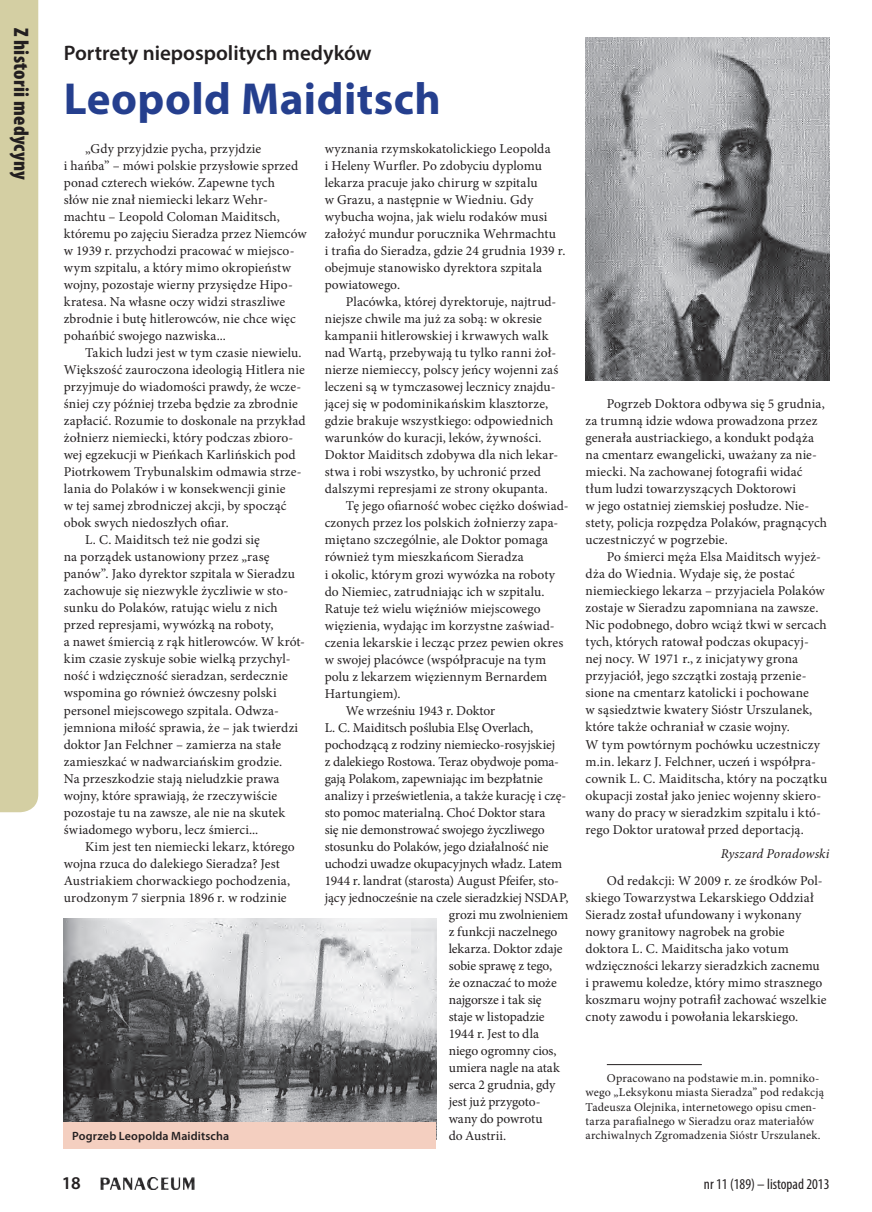
<style>
.page{position:relative;width:872px;height:1212px;background:#fff}
.page>*{position:absolute;margin:0;border:0;box-sizing:border-box;transform-origin:0 0}
.P_Tytuł_średni_30{font:700 45px "Myriad Pro";letter-spacing:.01em;color:#253f8e}
.P_Nadtytuł{font:600 21px "Myriad Pro";color:#231f20}
.t1{font:900 condensed 21px "Myriad Pro";letter-spacing:.015em;color:#231f20}
.t2{font:600 18px "Myriad Pro";color:#231f20}
.t3{font:condensed 15px "Myriad Pro";color:#231f20}
.P_Tekst{font:13.5px/17px "Minion Pro";letter-spacing:.005em;color:#231f20}
.P_Tekst-2{font:13.5px "Minion Pro";letter-spacing:-.015em;color:#231f20}
.P_Podpis_autora{font:italic 13.5px "Minion Pro";letter-spacing:.005em;color:#231f20}
.P_Tekst-3{font:12px/14.4px "Minion Pro";letter-spacing:.015em;color:#231f20}
.P_Zdjęcie_-_podpis{font:600 12px "Myriad Pro";letter-spacing:.01em;color:#231f20}
</style>
<div class="page">
<img style="left:100px;top:1177px;width:95px;height:12px">
<div style="left:0;top:0;width:38px;height:812px;background:#d4cfa3"></div>
<hr style="left:607px;top:1064px;width:95px;height:1px;background:#231f20">
<img style="left:585px;top:38px;width:244px;height:343px">
<img style="left:64px;top:918px;width:372px;height:204px">
<div style="left:64px;top:1122px;width:372px;height:26px;background:#f4cfc0"></div>
<h2 class="t1" style="left:34px;top:28px;width:154px;rotate:90deg">Z historii medycyny</h2>
<p class="P_Nadtytuł" style="left:64px;top:40px;width:309px">Portrety niepospolitych medyków</p>
<p class="P_Tytuł_średni_30" style="left:64px;top:70px;width:378px">Leopold Maiditsch</p>
<p class="P_Tekst" style="left:64px;top:140px;width:244px;text-indent:21px">„Gdy przyjdzie pycha, przyjdzie<br>i hańba” – mówi polskie przysłowie sprzed ponad czterech wieków. Zapewne tych<br>słów nie znał niemiecki lekarz Wehr&shy;machtu – Leopold Coloman Maiditsch, któremu po zajęciu Sieradza przez Niemców w 1939 r. przychodzi pracować w miejsco&shy;wym szpitalu, a który mimo okropieństw wojny, pozostaje wierny przysiędze Hipo&shy;kratesa. Na własne oczy widzi straszliwe zbrodnie i butę hitlerowców, nie chce więc pohańbić swojego nazwiska...</p>
<p class="P_Tekst" style="left:64px;top:344px;width:243px;text-indent:21px">Takich ludzi jest w tym czasie niewielu.<br>Większość zauroczona ideologią Hitlera nie przyjmuje do wiadomości prawdy, że wcze&shy;śniej czy później trzeba będzie za zbrodnie zapłacić. Rozumie to doskonale na przykład żołnierz niemiecki, który podczas zbioro&shy;wej egzekucji w Pieńkach Karlińskich pod Piotrkowem Trybunalskim odmawia strze&shy;lania do Polaków i w konsekwencji ginie<br>w tej samej zbrodniczej akcji, by spocząć obok swych niedoszłych ofiar.</p>
<p class="P_Tekst" style="left:64px;top:532px;width:243px;text-indent:21px">L. C. Maiditsch też nie godzi się<br>na porządek ustanowiony przez „rasę panów”. Jako dyrektor szpitala w Sieradzu zachowuje się niezwykle życzliwie w sto&shy;sunku do Polaków, ratując wielu z nich przed represjami, wywózką na roboty,<br>a nawet śmiercią z rąk hitlerowców. W krót&shy;kim czasie zyskuje sobie wielką przychyl&shy;ność i wdzięczność sieradzan, serdecznie wspomina go również ówczesny polski personel miejscowego szpitala. Odwza&shy;jemniona miłość sprawia, że – jak twierdzi doktor Jan Felchner – zamierza na stałe zamieszkać w nadwarciańskim grodzie.<br>Na przeszkodzie stają nieludzkie prawa wojny, które sprawiają, że rzeczywiście pozostaje tu na zawsze, ale nie na skutek świadomego wyboru, lecz śmierci...</p>
<p class="P_Tekst" style="left:64px;top:838px;width:232px;text-indent:21px">Kim jest ten niemiecki lekarz, którego wojna rzuca do dalekiego Sieradza? Jest Austriakiem chorwackiego pochodzenia, urodzonym 7 sierpnia 1896 r. w rodzinie</p>
<p class="P_Tekst" style="left:325px;top:140px;width:242px">wyznania rzymskokatolickiego Leopolda<br>i Heleny Wurfler. Po zdobyciu dyplomu lekarza pracuje jako chirurg w szpitalu<br>w Grazu, a następnie w Wiedniu. Gdy wybucha wojna, jak wielu rodaków musi założyć mundur porucznika Wehrmachtu<br>i trafia do Sieradza, gdzie 24 grudnia 1939 r. obejmuje stanowisko dyrektora szpitala powiatowego.</p>
<p class="P_Tekst" style="left:325px;top:294px;width:235px;text-indent:21px">Placówka, której dyrektoruje, najtrud&shy;niejsze chwile ma już za sobą: w okresie kampanii hitlerowskiej i krwawych walk nad Wartą, przebywają tu tylko ranni żoł&shy;nierze niemieccy, polscy jeńcy wojenni zaś leczeni są w tymczasowej lecznicy znajdu&shy;jącej się w podominikańskim klasztorze, gdzie brakuje wszystkiego: odpowiednich warunków do kuracji, leków, żywności.<br>Doktor Maiditsch zdobywa dla nich lekar&shy;stwa i robi wszystko, by uchronić przed dalszymi represjami ze strony okupanta.</p>
<p class="P_Tekst" style="left:325px;top:498px;width:245px;text-indent:21px">Tę jego ofiarność wobec ciężko doświad&shy;czonych przez los polskich żołnierzy zapa&shy;miętano szczególnie, ale Doktor pomaga również tym mieszkańcom Sieradza<br>i okolic, którym grozi wywózka na roboty do Niemiec, zatrudniając ich w szpitalu.<br>Ratuje też wielu więźniów miejscowego więzienia, wydając im korzystne zaświad&shy;czenia lekarskie i lecząc przez pewien okres w swojej placówce (współpracuje na tym polu z lekarzem więziennym Bernardem Hartungiem).</p>
<p class="P_Tekst" style="left:346px;top:702px;width:151px">We wrześniu 1943 r. Doktor</p>
<p class="P_Tekst" style="left:325px;top:719px;width:210px">L. C. Maiditsch poślubia Elsę Overlach,</p>
<p class="P_Tekst" style="left:325px;top:736px;width:232px">pochodzącą z rodziny niemiecko-rosyjskiej</p>
<p class="P_Tekst-2" style="left:325px;top:752px;width:236px">z dalekiego Rostowa. Teraz obydwoje poma-</p>
<p class="P_Tekst" style="left:325px;top:770px;width:220px">gają Polakom, zapewniając im bezpłatnie</p>
<p class="P_Tekst" style="left:325px;top:787px;width:243px">analizy i prześwietlenia, a także kurację i czę-</p>
<p class="P_Tekst" style="left:325px;top:804px;width:222px">sto pomoc materialną. Choć Doktor stara</p>
<p class="P_Tekst-2" style="left:325px;top:820px;width:222px">się nie demonstrować swojego życzliwego</p>
<p class="P_Tekst" style="left:325px;top:838px;width:225px">stosunku do Polaków, jego działalność nie</p>
<p class="P_Tekst" style="left:325px;top:855px;width:239px">uchodzi uwadze okupacyjnych władz. Latem</p>
<p class="P_Tekst" style="left:325px;top:872px;width:236px">1944 r. landrat (starosta) August Pfeifer, sto-</p>
<p class="P_Tekst" style="left:325px;top:889px;width:245px">jący jednocześnie na czele sieradzkiej NSDAP,</p>
<p class="P_Tekst" style="left:449px;top:906px;width:121px">grozi mu zwolnieniem</p>
<p class="P_Tekst" style="left:449px;top:923px;width:110px">z funkcji naczelnego</p>
<p class="P_Tekst" style="left:449px;top:940px;width:115px">lekarza. Doktor zdaje</p>
<p class="P_Tekst-2" style="left:449px;top:956px;width:105px">sobie sprawę z tego,</p>
<p class="P_Tekst" style="left:449px;top:974px;width:110px">że oznaczać to może</p>
<p class="P_Tekst" style="left:449px;top:991px;width:94px">najgorsze i tak się</p>
<p class="P_Tekst" style="left:449px;top:1008px;width:97px">staje w listopadzie</p>
<p class="P_Tekst" style="left:449px;top:1025px;width:92px">1944 r. Jest to dla</p>
<p class="P_Tekst" style="left:449px;top:1042px;width:109px">niego ogromny cios,</p>
<p class="P_Tekst" style="left:449px;top:1059px;width:113px">umiera nagle na atak</p>
<p class="P_Tekst" style="left:449px;top:1076px;width:108px">serca 2 grudnia, gdy</p>
<p class="P_Tekst-2" style="left:449px;top:1092px;width:93px">jest już przygoto-</p>
<p class="P_Tekst-2" style="left:449px;top:1109px;width:95px">wany do powrotu</p>
<p class="P_Tekst" style="left:449px;top:1127px;width:59px">do Austrii.</p>
<p class="P_Tekst" style="left:585px;top:395px;width:243px;text-indent:21px">Pogrzeb Doktora odbywa się 5 grudnia, za trumną idzie wdowa prowadzona przez generała austriackiego, a kondukt podąża na cmentarz ewangelicki, uważany za nie&shy;miecki. Na zachowanej fotografii widać tłum ludzi towarzyszących Doktorowi<br>w jego ostatniej ziemskiej posłudze. Nie&shy;stety, policja rozpędza Polaków, pragnących uczestniczyć w pogrzebie.</p>
<p class="P_Tekst" style="left:585px;top:549px;width:243px;text-indent:21px">Po śmierci męża Elsa Maiditsch wyjeż&shy;dża do Wiednia. Wydaje się, że postać niemieckiego lekarza – przyjaciela Polaków zostaje w Sieradzu zapomniana na zawsze.<br>Nic podobnego, dobro wciąż tkwi w sercach tych, których ratował podczas okupacyj&shy;nej nocy. W 1971 r., z inicjatywy grona przyjaciół, jego szczątki zostają przenie&shy;sione na cmentarz katolicki i pochowane<br>w sąsiedztwie kwatery Sióstr Urszulanek, które także ochraniał w czasie wojny.<br>W tym powtórnym pochówku uczestniczy m.in. lekarz J. Felchner, uczeń i współpra&shy;cownik L. C. Maiditscha, który na początku okupacji został jako jeniec wojenny skiero&shy;wany do pracy w sieradzkim szpitalu i któ&shy;rego Doktor uratował przed deportacją.</p>
<p class="P_Podpis_autora" style="left:720px;top:845px;width:110px">Ryszard Poradowski</p>
<p class="P_Tekst" style="left:585px;top:872px;width:242px;text-indent:21px">Od redakcji: W 2009 r. ze środków Pol&shy;skiego Towarzystwa Lekarskiego Oddział Sieradz został ufundowany i wykonany nowy granitowy nagrobek na grobie doktora L. C. Maiditscha jako votum wdzięczności lekarzy sieradzkich zacnemu i prawemu koledze, który mimo strasznego koszmaru wojny potrafił zachować wszelkie cnoty zawodu i powołania lekarskiego.</p>
<p class="P_Tekst-3" style="left:585px;top:1071px;width:240px;text-indent:21px">Opracowano na podstawie m.in. pomniko&shy;wego „Leksykonu miasta Sieradza” pod redakcją Tadeusza Olejnika, internetowego opisu cmen&shy;tarza parafialnego w Sieradzu oraz materiałów</p>
<p class="P_Zdjęcie_-_podpis" style="left:72px;top:1128px;width:158px">Pogrzeb Leopolda Maiditscha</p>
<p class="P_Tekst-3" style="left:585px;top:1128px;width:236px">archiwalnych Zgromadzenia Sióstr Urszulanek.</p>
<h3 class="t2" style="left:62px;top:1172px;width:21px">18</h3>
<p class="t3" style="left:704px;top:1175px;width:127px">nr 11 (189) – listopad 2013</p>
</div>
